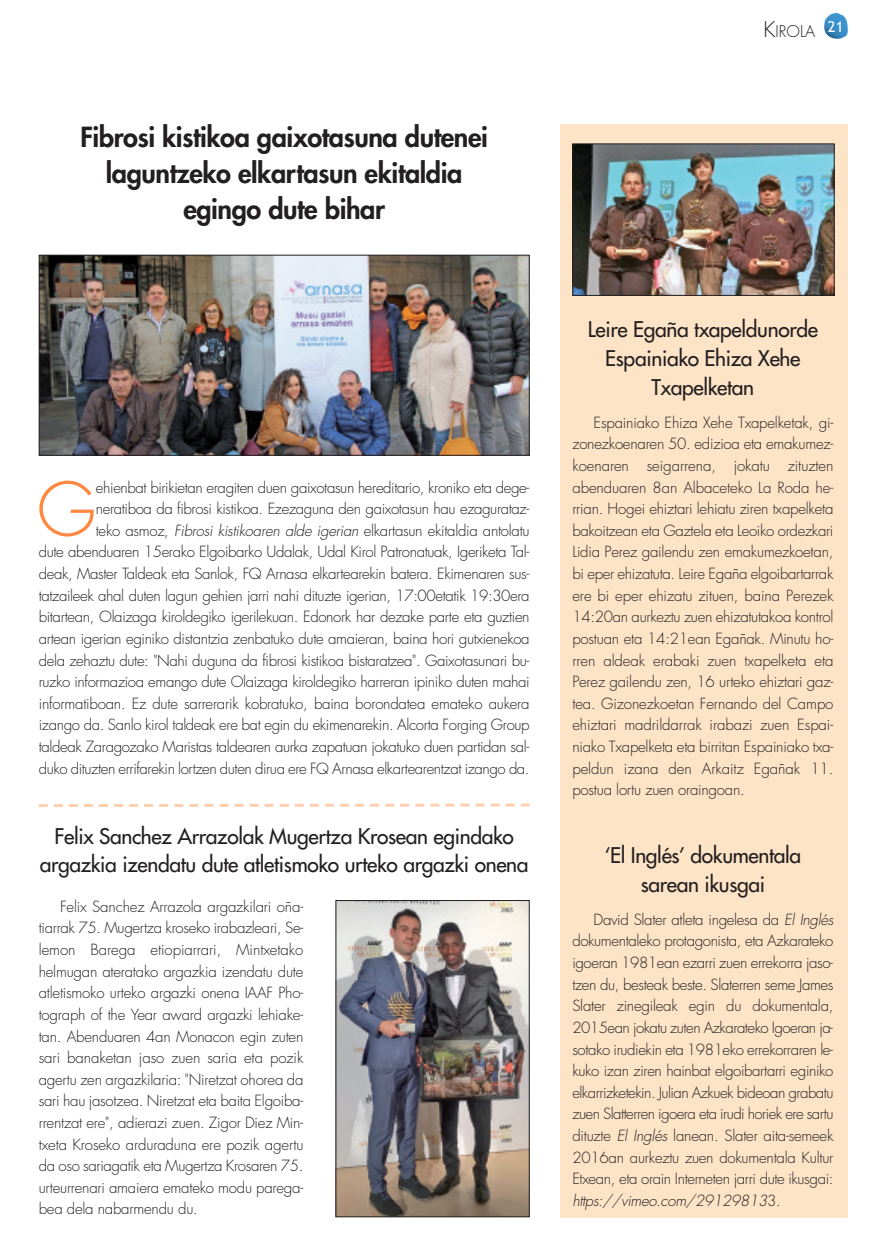
<style>
.page{position:relative;width:886px;height:1256px;background:#fff}
.page>*{position:absolute;margin:0;border:0;box-sizing:border-box;transform-origin:0 0}
.t1{font:300 72.3px "Futura";color:#fd8940}
.t2{font:800 27px/36px "Futura";letter-spacing:-.015em;color:#231f20;text-align:center}
.t3{font:21px/28.5px "Futura";letter-spacing:-.015em;color:#231f20;text-align:center}
.t4{font:300 15.75px "Futura";color:#231f20}
.t5{font:300 15px/21.6px "Futura";letter-spacing:-.025em;color:#231f20;text-align:justify}
.s1{font-style:italic}
.s2{font-size:21px}
</style>
<div class="page">
<img style="left:824px;top:13px;width:24px;height:26px">
<img style="left:41px;top:257px;width:486px;height:196px">
<div style="left:39px;top:255px;width:490px;height:200px;border:1px solid #231f20"></div>
<img style="left:337px;top:902px;width:190px;height:313px">
<div style="left:335px;top:900px;width:194px;height:317px;border:1px solid #231f20"></div>
<svg style="left:39px;top:803px;width:490px;height:4px"></svg>
<div style="left:560px;top:124px;width:287px;height:1093px;background:#fee4c7"></div>
<img style="left:574px;top:145px;width:258px;height:149px">
<div style="left:572px;top:143px;width:262px;height:153px;border:1px solid #231f20"></div>
<h2 class="t2" style="left:80px;top:121px;width:409px">Fibrosi kistikoa gaixotasuna dutenei laguntzeko elkartasun ekitaldia egingo dute bihar</h2>
<p class="t5" style="left:39px;top:477px;width:492px;text-align:right">ehienbat birikietan eragiten duen gaixotasun hereditario, kroniko eta dege&shy;neratiboa da fibrosi kistikoa. Ezezaguna den gaixotasun hau ezagurataz-<br>teko asmoz, <span class="s1">Fibrosi kistikoaren alde igerian</span> elkartasun ekitaldia antolatu<br>dute abenduaren 15erako Elgoibarko Udalak, Udal Kirol Patronatuak, Igeriketa Tal&shy;deak, Master Taldeak eta Sanlok, FQ Arnasa elkartearekin batera. Ekimenaren sus&shy;tatzaileek ahal duten lagun gehien jarri nahi dituzte igerian, 17:00etatik 19:30era bitartean, Olaizaga kiroldegiko igerilekuan. Edonork har dezake parte eta guztien artean igerian eginiko distantzia zenbatuko dute amaieran, baina hori gutxienekoa dela zehaztu dute: "Nahi duguna da fibrosi kistikoa bistaratzea". Gaixotasunari bu&shy;ruzko informazioa emango dute Olaizaga kiroldegiko harreran ipiniko duten mahai informatiboan. Ez dute sarrerarik kobratuko, baina borondatea emateko aukera izango da. Sanlo kirol taldeak ere bat egin du ekimenarekin. Alcorta Forging Group taldeak Zaragozako Maristas taldearen aurka zapatuan jokatuko duen partidan sal&shy;duko dituzten errifarekin lortzen duten dirua ere FQ Arnasa elkartearentzat izango da.</p>
<h1 class="t1" style="left:37px;top:476px;width:61px">G</h1>
<h3 class="t3" style="left:40px;top:823px;width:490px">Felix Sanchez Arrazolak Mugertza Krosean egindako argazkia izendatu dute atletismoko urteko argazki onena</h3>
<p class="t5" style="left:39px;top:896px;width:266px;text-indent:21px">Felix Sanchez Arrazola argazkilari oña&shy;tiarrak 75. Mugertza kroseko irabazleari, Se&shy;lemon Barega etiopiarrari, Mintxetako helmugan ateratako argazkia izendatu dute atletismoko urteko argazki onena IAAF Pho&shy;tograph of the Year award argazki lehiake&shy;tan. Abenduaren 4an Monacon egin zuten sari banaketan jaso zuen saria eta pozik agertu zen argazkilaria: "Niretzat ohorea da sari hau jasotzea. Niretzat eta baita Elgoiba&shy;rrentzat ere", adierazi zuen. Zigor Diez Min&shy;txeta Kroseko arduraduna ere pozik agertu da oso sariagatik eta Mugertza Krosaren 75. urteurrenari amaiera emateko modu parega&shy;bea dela nabarmendu du.</p>
<p class="t4" style="left:763px;top:24px;width:81px"><span class="s2">K</span>IROLA <sup>21</sup></p>
<h3 class="t3" style="left:587px;top:317px;width:232px">Leire Egaña txapeldunorde<br>Espainiako Ehiza Xehe<br>Txapelketan</h3>
<p class="t5" style="left:572px;top:413px;width:262px;text-indent:21px">Espainiako Ehiza Xehe Txapelketak, gi&shy;zonezkoenaren 50. edizioa eta emakumez&shy;koenaren seigarrena, jokatu zituzten abenduaren 8an Albaceteko La Roda he&shy;rrian. Hogei ehiztari lehiatu ziren txapelketa bakoitzean eta Gaztela eta Leoiko ordezkari Lidia Perez gailendu zen emakumezkoetan, bi eper ehizatuta. Leire Egaña elgoibartarrak ere bi eper ehizatu zituen, baina Perezek 14:20an aurkeztu zuen ehizatutakoa kontrol postuan eta 14:21ean Egañak. Minutu ho&shy;rren aldeak erabaki zuen txapelketa eta Perez gailendu zen, 16 urteko ehiztari gaz&shy;tea. Gizonezkoetan Fernando del Campo ehiztari madrildarrak irabazi zuen Espai&shy;niako Txapelketa eta birritan Espainiako txa&shy;peldun izana den Arkaitz Egañak 11. postua lortu zuen oraingoan.</p>
<h3 class="t3" style="left:604px;top:842px;width:198px">‘El Inglés’ dokumentala sarean ikusgai</h3>
<p class="t5" style="left:572px;top:909px;width:262px;text-indent:21px">David Slater atleta ingelesa da <span class="s1">El Inglés </span>dokumentaleko protagonista, eta Azkarateko igoeran 1981ean ezarri zuen errekorra jaso&shy;tzen du, besteak beste. Slaterren seme James Slater zinegileak egin du dokumentala, 2015ean jokatu zuten Azkarateko Igoeran ja&shy;sotako irudiekin eta 1981eko errekorraren le&shy;kuko izan ziren hainbat elgoibartarri eginiko elkarrizketekin. Julian Azkuek bideoan grabatu zuen Slatterren igoera eta irudi horiek ere sartu dituzte <span class="s1">El Inglés</span> lanean. Slater aita-semeek 2016an aurkeztu zuen dokumentala Kultur Etxean, eta orain Interneten jarri dute ikusgai: <span class="s1">https://vimeo.com/29129813</span>3.</p>
</div>
